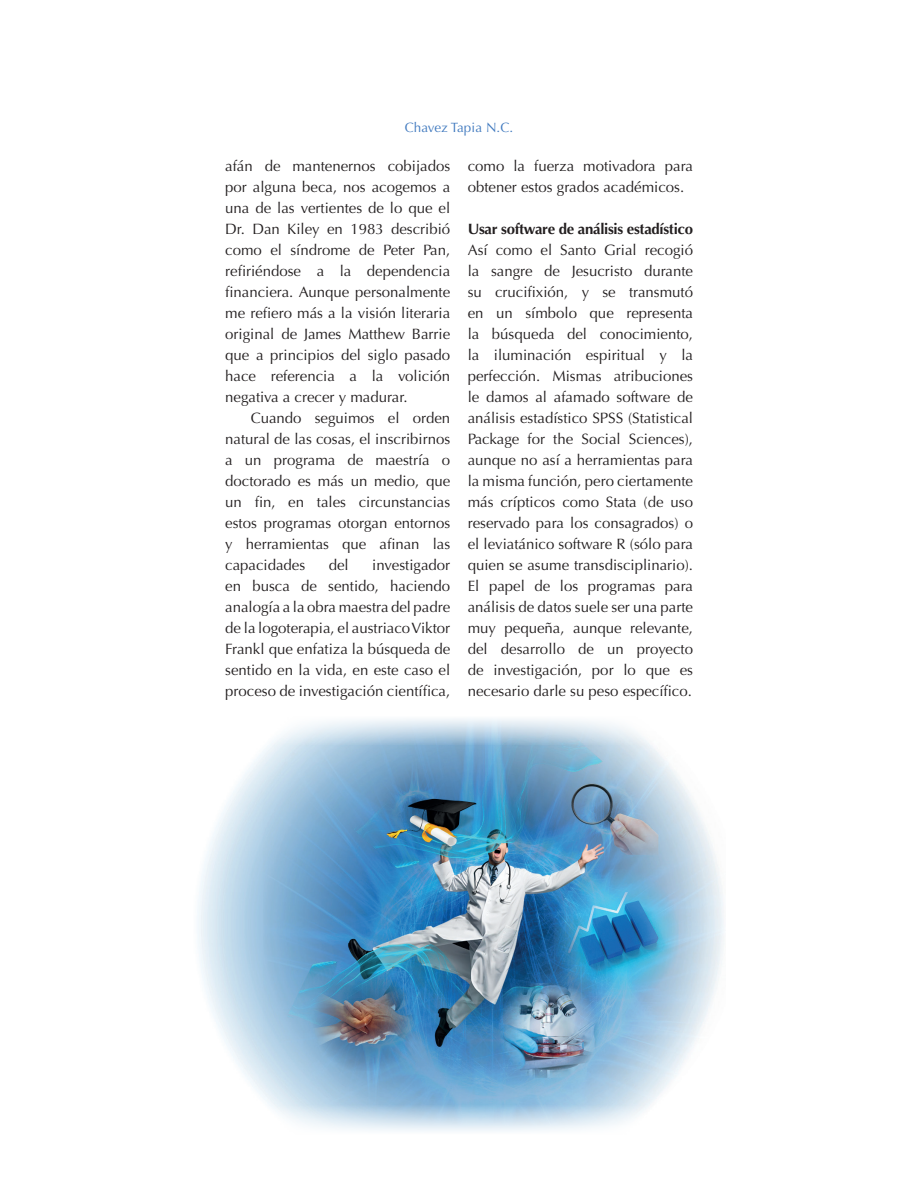
<style>
.page{position:relative;width:918px;height:1188px;background:#fff}
.page>*{position:absolute;margin:0;border:0;box-sizing:border-box;transform-origin:0 0}
.t1{font:15px/21px "Optima";color:#231f20;text-align:justify}
.t2{font:700 15px "Optima";letter-spacing:-.02em;color:#231f20}
.t3{font:13.5px "Optima";letter-spacing:.005em;color:#417abf}
</style>
<div class="page">
<img style="left:197px;top:745px;width:527px;height:359px">
<svg style="left:269px;top:719px;width:381px;height:26px"></svg>
<svg style="left:269px;top:1104px;width:381px;height:27px"></svg>
<p class="t3" style="left:405px;top:119px;width:110px">Chavez Tapia N.C.</p>
<p class="t1" style="left:225px;top:156px;width:227px">afán de mantenernos cobijados por alguna beca, nos acogemos a una de las vertientes de lo que el Dr. Dan Kiley en 1983 describió como el síndrome de Peter Pan, refiriéndose a la dependencia financiera. Aunque personalmente me refiero más a la visión literaria original de James Matthew Barrie que a principios del siglo pasado hace referencia a la volición negativa a crecer y madurar.</p>
<p class="t1" style="left:225px;top:408px;width:227px;text-indent:26px">Cuando seguimos el orden natural de las cosas, el inscribirnos a un programa de maestría o doctorado es más un medio, que un fin, en tales circunstancias estos programas otorgan entornos y herramientas que afinan las capacidades</p>
<p class="t1" style="left:468px;top:156px;width:227px">como la fuerza motivadora para obtener estos grados académicos.</p>
<p class="t2" style="left:468px;top:220px;width:227px">Usar software de análisis estadístico</p>
<p class="t1" style="left:468px;top:240px;width:227px">Así como el Santo Grial recogió la sangre de Jesucristo durante su crucifixión, y se transmutó en un símbolo que representa la búsqueda del conocimiento, la iluminación espiritual y la perfección. Mismas atribuciones le damos al afamado software de análisis estadístico SPSS (Statistical Package for the Social Sciences), aunque no así a herramientas para la misma función, pero ciertamente más crípticos como Stata (de uso reservado para los consagrados) o el leviatánico software R (sólo para quien se asume transdisciplinario).<br>El papel de los programas para análisis de datos suele ser una parte muy pequeña, aunque relevante, del desarrollo de un proyecto de investigación, por lo que es necesario darle su peso específico.</p>
<p class="t1" style="left:225px;top:555px;width:227px;text-indent:147px">investigador en busca de sentido, haciendo analogía a la obra maestra del padre de la logoterapia, el austriaco Viktor Frankl que enfatiza la búsqueda de sentido en la vida, en este caso el proceso de investigación científica,</p>
<p class="t1" style="left:329px;top:555px;width:22px">del</p>
</div>
